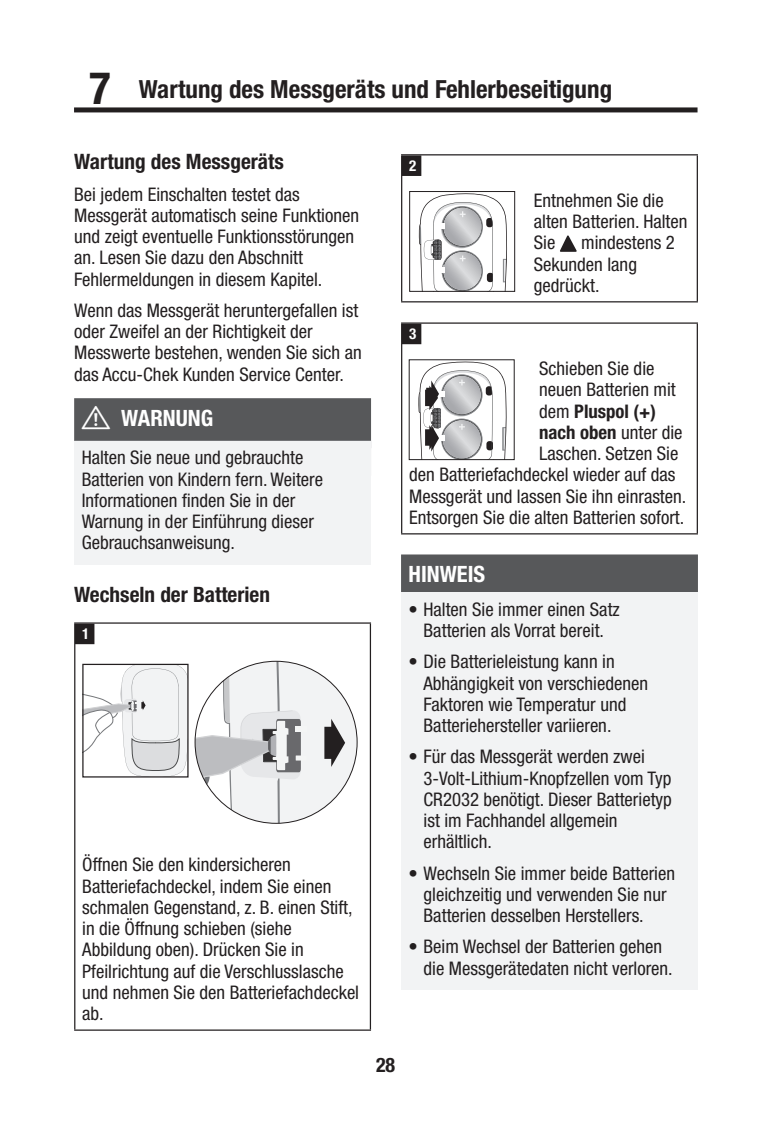
<style>
.page{position:relative;width:765px;height:1122px;background:#fff}
.page>*{position:absolute;margin:0;border:0;box-sizing:border-box;transform-origin:0 0}
.t1{font:700 condensed 25px "Helvetica Neue LTW1 G";color:#231f20}
.t2{font:700 condensed 22.5px "Helvetica Neue LTW1 G";color:#fff}
.t3{font:700 condensed 21.25px "Helvetica Neue LTW1 G";color:#231f20}
.t4{font:700 condensed 20px "Helvetica Neue LTW1 G";color:#231f20}
.t5{font:condensed 18.75px/21.2px "Helvetica Neue LTW1 G";color:#231f20}
.t6{font:700 condensed 18.75px "Helvetica Neue LTW1 G";color:#231f20}
.t7{font:700 condensed 15px "Helvetica Neue LTW1 G";color:#fff}
.s1{font-size:45px}
.s2{font-family:"Labeling Font V";font-weight:400;font-stretch:normal}
.s3{font-weight:400}
</style>
<div class="page">
<div style="left:74px;top:107px;width:623px;height:5px;background:#231f20"></div>
<div style="left:74px;top:398px;width:297px;height:50px;background:#57585a"></div>
<div style="left:74px;top:441px;width:297px;height:124px;background:#f2f3f4"></div>
<hr style="left:74px;top:622px;width:297px;height:2px;background:#231f20">
<hr style="left:74px;top:624px;width:1px;height:405px;background:#231f20">
<hr style="left:370px;top:624px;width:1px;height:405px;background:#231f20">
<hr style="left:74px;top:1029px;width:297px;height:1px;background:#231f20">
<div style="left:75px;top:624px;width:19px;height:20px;background:#231f20"></div>
<svg style="left:84px;top:666px;width:103px;height:109px"></svg>
<div style="left:82px;top:664px;width:107px;height:113px;border:1px solid #231f20"></div>
<svg style="left:195px;top:661px;width:162px;height:162px;fill:#f2f3f4"></svg>
<svg style="left:195px;top:742px;width:94px;height:81px"></svg>
<div style="left:401px;top:554px;width:297px;height:50px;background:#57585a"></div>
<div style="left:401px;top:592px;width:297px;height:60px;background:#f2f3f4"></div>
<div style="left:401px;top:645px;width:297px;height:102px;background:#f2f3f4"></div>
<div style="left:401px;top:740px;width:297px;height:123px;background:#f2f3f4"></div>
<div style="left:401px;top:856px;width:297px;height:81px;background:#f2f3f4"></div>
<div style="left:401px;top:930px;width:297px;height:60px;background:#f2f3f4"></div>
<hr style="left:401px;top:154px;width:297px;height:1px;background:#231f20">
<hr style="left:401px;top:155px;width:1px;height:146px;background:#231f20">
<hr style="left:697px;top:155px;width:1px;height:146px;background:#231f20">
<hr style="left:401px;top:301px;width:297px;height:1px;background:#231f20">
<div style="left:402px;top:155px;width:19px;height:21px;background:#231f20"></div>
<svg style="left:419px;top:193px;width:88px;height:97px"></svg>
<div style="left:409px;top:191px;width:106px;height:101px;border:1px solid #231f20"></div>
<svg style="left:560px;top:235px;width:17px;height:17px"></svg>
<hr style="left:401px;top:322px;width:297px;height:2px;background:#231f20">
<hr style="left:401px;top:324px;width:1px;height:209px;background:#231f20">
<hr style="left:697px;top:324px;width:1px;height:209px;background:#231f20">
<hr style="left:401px;top:533px;width:297px;height:1px;background:#231f20">
<div style="left:402px;top:324px;width:19px;height:20px;background:#231f20"></div>
<svg style="left:418px;top:362px;width:88px;height:98px"></svg>
<h1 class="t1" style="left:89px;top:74px;width:524px"><span class="s1">7</span> Wartung des Messgeräts und Fehlerbeseitigung</h1>
<p class="t3" style="left:74px;top:149px;width:211px">Wartung des Messgeräts</p>
<p class="t5" style="left:74px;top:183px;width:286px">Bei jedem Einschalten testet das Messgerät automatisch seine Funktionen und zeigt eventuelle Funktionsstörungen an. Lesen Sie dazu den Abschnitt Fehlermeldungen in diesem Kapitel.</p>
<p class="t5" style="left:74px;top:300px;width:289px">Wenn das Messgerät heruntergefallen ist oder Zweifel an der Richtigkeit der Messwerte bestehen, wenden Sie sich an das Accu-Chek Kunden Service Center.</p>
<p class="t2" style="left:82px;top:404px;width:133px"><span class="s2">w</span> WARNUNG</p>
<p class="t5" style="left:82px;top:447px;width:243px">Halten Sie neue und gebrauchte<br>Batterien von Kindern fern. Weitere<br>Informationen finden Sie in der<br>Warnung in der Einführung dieser<br>Gebrauchsanweisung.</p>
<p class="t3" style="left:74px;top:582px;width:197px">Wechseln der Batterien</p>
<p class="t7" style="left:82px;top:624px;width:9px">1</p>
<p class="t5" style="left:82px;top:854px;width:278px">Öffnen Sie den kindersicheren<br>Batteriefachdeckel, indem Sie einen schmalen Gegenstand, z. B. einen Stift, in die Öffnung schieben (siehe<br>Abbildung oben). Drücken Sie in<br>Pfeilrichtung auf die Verschlusslasche und nehmen Sie den Batteriefachdeckel ab.</p>
<p class="t7" style="left:409px;top:156px;width:9px">2</p>
<p class="t7" style="left:409px;top:324px;width:9px">3</p>
<p class="t5" style="left:534px;top:190px;width:155px">Entnehmen Sie die alten Batterien. Halten<br>Sie</p>
<p class="t5" style="left:534px;top:232px;width:142px;text-indent:47px">mindestens 2<br>Sekunden lang gedrückt.</p>
<p class="t5" style="left:539px;top:358px;width:117px">Schieben Sie die</p>
<p class="t5" style="left:539px;top:379px;width:138px">neuen Batterien mit</p>
<p class="t6" style="left:539px;top:400px;width:118px"><span class="s3">dem</span> Pluspol (+)</p>
<p class="t6" style="left:539px;top:421px;width:145px">nach oben <span class="s3">unter die</span></p>
<p class="t5" style="left:539px;top:443px;width:141px">Laschen. Setzen Sie</p>
<p class="t5" style="left:409px;top:464px;width:268px">den Batteriefachdeckel wieder auf das</p>
<p class="t5" style="left:409px;top:485px;width:279px">Messgerät und lassen Sie ihn einrasten.</p>
<p class="t5" style="left:409px;top:507px;width:276px">Entsorgen Sie die alten Batterien sofort.</p>
<p class="t2" style="left:408px;top:560px;width:78px">HINWEIS</p>
<p class="t5" style="left:408px;top:598px;width:213px;text-align:center">• Halten Sie immer einen Satz<br>Batterien als Vorrat bereit.</p>
<p class="t5" style="left:423px;top:651px;width:226px;text-indent:-15px">• Die Batterieleistung kann in<br>Abhängigkeit von verschiedenen<br>Faktoren wie Temperatur und<br>Batteriehersteller variieren.</p>
<p class="t5" style="left:423px;top:746px;width:250px;text-indent:-15px">• Für das Messgerät werden zwei<br>3-Volt-Lithium-Knopfzellen vom Typ<br>CR2032 benötigt. Dieser Batterietyp ist im Fachhandel allgemein erhältlich.</p>
<p class="t5" style="left:423px;top:862px;width:253px;text-indent:-15px">• Wechseln Sie immer beide Batterien gleichzeitig und verwenden Sie nur<br>Batterien desselben Herstellers.</p>
<p class="t5" style="left:423px;top:936px;width:251px;text-indent:-15px">• Beim Wechsel der Batterien gehen die Messgerätedaten nicht verloren.</p>
<p class="t4" style="left:376px;top:1053px;width:21px">28</p>
</div>
